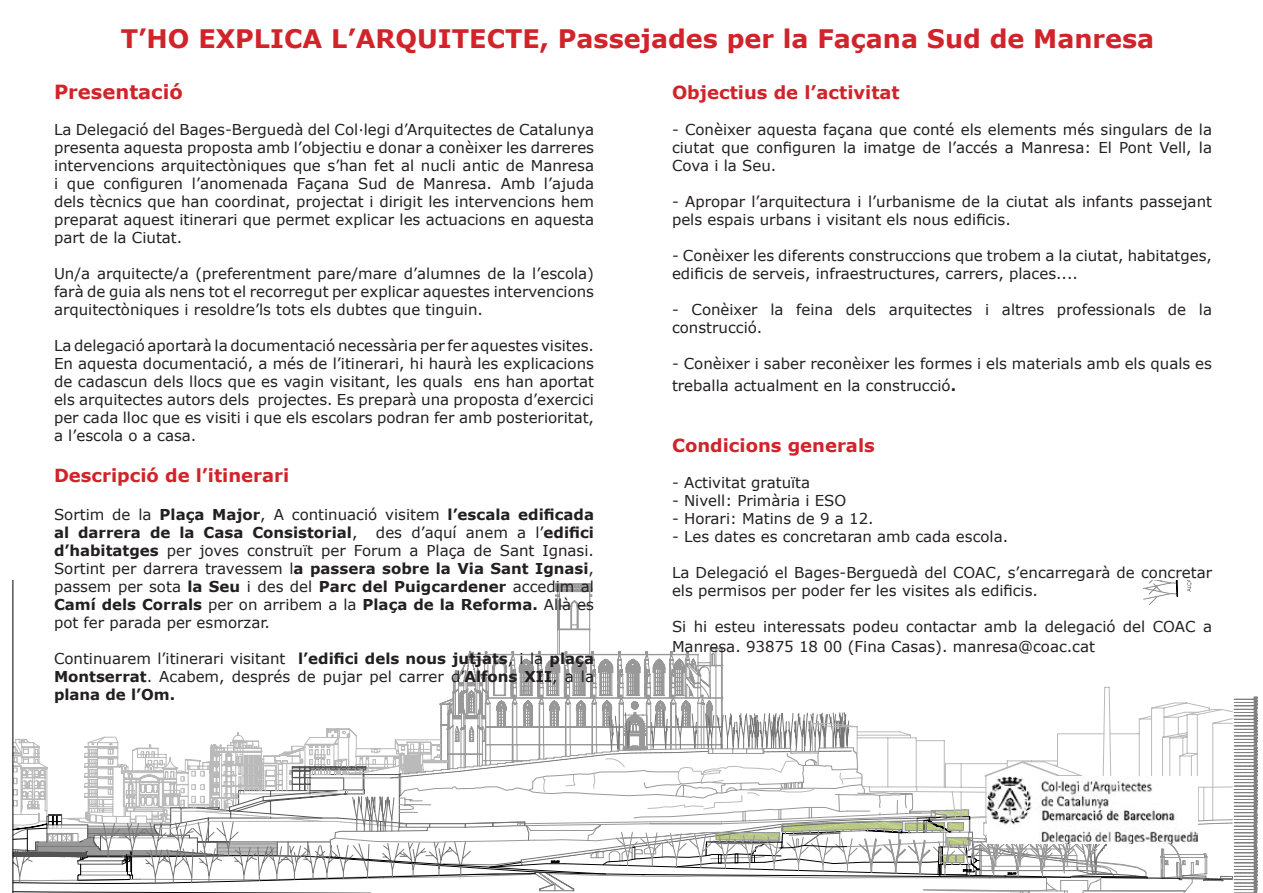
<style>
.page{position:relative;width:1263px;height:893px;background:#fff}
.page>*{position:absolute;margin:0;border:0;box-sizing:border-box;transform-origin:0 0}
.t1{font:700 25.5px "Verdana";color:#d1232a}
.t2{font:700 19.5px "Verdana";color:#d1232a}
.t3{font:700 18px "Verdana";color:#d1232a}
.t4{font:15px/18px "Verdana";color:#231f20;text-align:justify}
.s1{font-weight:700}
</style>
<div class="page">
<svg style="left:13px;top:580px;width:1245px;height:313px"></svg>
<img style="left:988px;top:777px;width:210px;height:66px">
<h1 class="t1" style="left:121px;top:22px;width:1035px">T’HO EXPLICA L’ARQUITECTE, Passejades per la Façana Sud de Manresa</h1>
<h2 class="t2" style="left:54px;top:79px;width:130px">Presentació</h2>
<p class="t4" style="left:54px;top:120px;width:542px">La Delegació del Bages-Berguedà del Col·legi d’Arquitectes de Catalunya presenta aquesta proposta amb l’objectiu e donar a conèixer les darreres intervencions arquitectòniques que s’han fet al nucli antic de Manresa i que configuren l’anomenada Façana Sud de Manresa. Amb l’ajuda dels tècnics que han coordinat, projectat i dirigit les intervencions hem preparat aquest itinerari que permet explicar les actuacions en aquesta part de la Ciutat.</p>
<p class="t4" style="left:54px;top:264px;width:542px">Un/a arquitecte/a (preferentment pare/mare d’alumnes de la l’escola) farà de guia als nens tot el recorregut per explicar aquestes intervencions arquitectòniques i resoldre’ls tots els dubtes que tinguin.</p>
<p class="t4" style="left:54px;top:336px;width:542px">La delegació aportarà la documentació necessària per fer aquestes visites.<br>En aquesta documentació, a més de l’itinerari, hi haurà les explicacions de cadascun dels llocs que es vagin visitant, les quals ens han aportat els arquitectes autors dels projectes. Es preparà una proposta d’exercici per cada lloc que es visiti i que els escolars podran fer amb posterioritat, a l’escola o a casa.</p>
<p class="t3" style="left:54px;top:464px;width:237px">Descripció de l’itinerari</p>
<p class="t4" style="left:54px;top:505px;width:542px">Sortim de la <span class="s1">Plaça Major</span>, A continuació visitem <span class="s1">l’escala edificada al darrera de la Casa Consistorial</span>, des d’aquí anem a l’<span class="s1">edifici d’habitatges</span> per joves construït per Forum a Plaça de Sant Ignasi.<br>Sortint per darrera travessem l<span class="s1">a passera sobre la Via Sant Ignasi</span>, passem per sota <span class="s1">la Seu</span> i des del <span class="s1">Parc del Puigcardener</span> accedim al <span class="s1">Camí dels Corrals</span> per on arribem a la <span class="s1">Plaça de la Reforma.</span> Allà es pot fer parada per esmorzar.</p>
<p class="t4" style="left:54px;top:649px;width:542px">Continuarem l’itinerari visitant <span class="s1">l’edifici dels nous jutjats</span>, i la <span class="s1">plaça Montserrat</span>. Acabem, després de pujar pel carrer d’<span class="s1">Alfons XII</span>, a la <span class="s1">plana de l’Om.</span></p>
<p class="t3" style="left:672px;top:81px;width:229px">Objectius de l’activitat</p>
<p class="t4" style="left:672px;top:120px;width:541px">- Conèixer aquesta façana que conté els elements més singulars de la ciutat que configuren la imatge de l’accés a Manresa: El Pont Vell, la Cova i la Seu.</p>
<p class="t4" style="left:672px;top:192px;width:541px">- Apropar l’arquitectura i l’urbanisme de la ciutat als infants passejant pels espais urbans i visitant els nous edificis.</p>
<p class="t4" style="left:672px;top:246px;width:542px">- Conèixer les diferents construccions que trobem a la ciutat, habitatges, edificis de serveis, infraestructures, carrers, places....</p>
<p class="t4" style="left:672px;top:300px;width:542px">- Conèixer la feina dels arquitectes i altres professionals de la construcció.</p>
<p class="t4" style="left:672px;top:353px;width:541px;line-height:21.6px">- Conèixer i saber reconèixer les formes i els materials amb els quals es treballa actualment en la construcció<span class="s1">.</span></p>
<p class="t3" style="left:672px;top:434px;width:204px">Condicions generals</p>
<p class="t4" style="left:672px;top:473px;width:140px">- Activitat gratuïta</p>
<p class="t4" style="left:672px;top:491px;width:176px">- Nivell: Primària i ESO</p>
<p class="t4" style="left:672px;top:509px;width:203px">- Horari: Matins de 9 a 12.</p>
<p class="t4" style="left:672px;top:527px;width:338px">- Les dates es concretaran amb cada escola.</p>
<p class="t4" style="left:672px;top:563px;width:542px">La Delegació el Bages-Berguedà del COAC, s’encarregarà de concretar els permisos per poder fer les visites als edificis.</p>
<p class="t4" style="left:672px;top:616px;width:541px;line-height:19.8px">Si hi esteu interessats podeu contactar amb la delegació del COAC a<br>Manresa. 93875 18 00 (Fina Casas). manresa@coac.cat</p>
</div>
